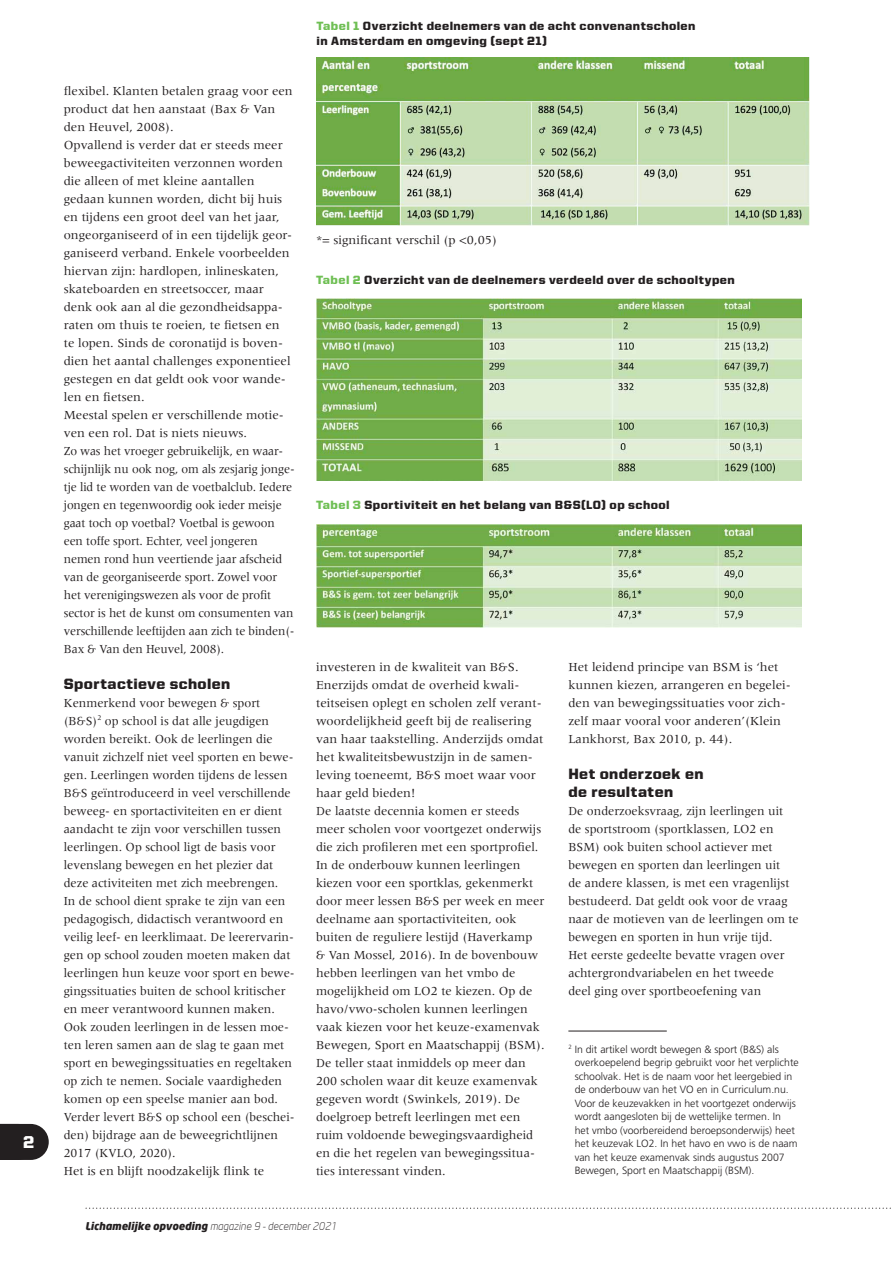
<style>
.page{position:relative;width:893px;height:1263px;background:#fff}
.page>*{position:absolute;margin:0;border:0;box-sizing:border-box;transform-origin:0 0}
.t1{font:900 17.25px "United Sans Reg";color:#fff}
.t2{font:900 15px/18px "United Sans Reg";letter-spacing:.03em;color:#231f20}
.t3{font:12.75px/18px "Meridien LT Std";color:#231f20}
.t4{font:900 12px/15px "United Sans Reg";letter-spacing:.035em;color:#231f20}
.t5{font:300 10.5px/13.5px "Frutiger LT Std";color:#231f20}
.t6{font:italic 300 10.5px "Neo Sans";color:#231f20}
.s1{color:#6fbf54}
.s2{font-weight:900}
</style>
<div class="page">
<img style="left:316px;top:57px;width:494px;height:169px">
<img style="left:316px;top:299px;width:485px;height:181px">
<img style="left:316px;top:525px;width:485px;height:103px">
<hr style="left:568px;top:1031px;width:99px;height:1px;background:#231f20">
<svg style="left:85px;top:1207px;width:806px;height:2px"></svg>
<svg style="left:0;top:1124px;width:49px;height:36px;background:#353132"></svg>
<h1 class="t1" style="left:23px;top:1133px;width:12px">2</h1>
<p class="t3" style="left:64px;top:81px;width:232px">flexibel. Klanten betalen graag voor een product dat hen aanstaat (Bax &amp; Van den Heuvel, 2008).<br>Opvallend is verder dat er steeds meer beweegactiviteiten verzonnen worden die alleen of met kleine aantallen gedaan kunnen worden, dicht bij huis en tijdens een groot deel van het jaar, ongeorganiseerd of in een tijdelijk geor&shy;ganiseerd verband. Enkele voorbeelden hiervan zijn: hardlopen, inlineskaten, skateboarden en streetsoccer, maar denk ook aan al die gezondheidsappa&shy;raten om thuis te roeien, te fietsen en<br>te lopen. Sinds de coronatijd is boven&shy;dien het aantal challenges exponentieel gestegen en dat geldt ook voor wande&shy;len en fietsen.<br>Meestal spelen er verschillende motie&shy;ven een rol. Dat is niets nieuws.<br>Zo was het vroeger gebruikelijk, en waar&shy;schijnlijk nu ook nog, om als zesjarig jonge&shy;tje lid te worden van de voetbalclub. Iedere jongen en tegenwoordig ook ieder meisje gaat toch op voetbal? Voetbal is gewoon een toffe sport. Echter, veel jongeren nemen rond hun veertiende jaar afscheid van de georganiseerde sport. Zowel voor het verenigingswezen als voor de profit sector is het de kunst om consumenten van verschillende leeftijden aan zich te binden(- Bax &amp; Van den Heuvel, 2008).</p>
<p class="t2" style="left:64px;top:674px;width:168px">Sportactieve scholen</p>
<p class="t3" style="left:64px;top:693px;width:232px">Kenmerkend voor bewegen &amp; sport (B&amp;S)<sup>2</sup> op school is dat alle jeugdigen worden bereikt. Ook de leerlingen die vanuit zichzelf niet veel sporten en bewe&shy;gen. Leerlingen worden tijdens de lessen B&amp;S geïntroduceerd in veel verschillende beweeg- en sportactiviteiten en er dient aandacht te zijn voor verschillen tussen leerlingen. Op school ligt de basis voor levenslang bewegen en het plezier dat deze activiteiten met zich meebrengen.<br>In de school dient sprake te zijn van een pedagogisch, didactisch verantwoord en veilig leef- en leerklimaat. De leerervarin&shy;gen op school zouden moeten maken dat leerlingen hun keuze voor sport en bewe&shy;gingssituaties buiten de school kritischer en meer verantwoord kunnen maken.<br>Ook zouden leerlingen in de lessen moe&shy;ten leren samen aan de slag te gaan met sport en bewegingssituaties en regeltaken op zich te nemen. Sociale vaardigheden komen op een speelse manier aan bod.<br>Verder levert B&amp;S op school een (beschei&shy;den) bijdrage aan de beweegrichtlijnen 2017 (KVLO, 2020).<br>Het is en blijft noodzakelijk flink te</p>
<p class="t4" style="left:317px;top:19px;width:380px"><span class="s1">Tabel 1</span> Overzicht deelnemers van de acht convenantscholen in Amsterdam en omgeving (sept 21)</p>
<p class="t3" style="left:317px;top:231px;width:182px">*= significant verschil (p &lt;0,05)</p>
<p class="t4" style="left:316px;top:272px;width:420px"><span class="s1">Tabel 2</span> Overzicht van de deelnemers verdeeld over de schooltypen</p>
<p class="t4" style="left:316px;top:497px;width:355px"><span class="s1">Tabel 3</span> Sportiviteit en het belang van B&amp;S(LO) op school</p>
<p class="t3" style="left:316px;top:657px;width:230px">investeren in de kwaliteit van B&amp;S.<br>Enerzijds omdat de overheid kwali&shy;teitseisen oplegt en scholen zelf verant&shy;woordelijkheid geeft bij de realisering van haar taakstelling. Anderzijds omdat het kwaliteitsbewustzijn in de samen&shy;leving toeneemt, B&amp;S moet waar voor haar geld bieden!<br>De laatste decennia komen er steeds meer scholen voor voortgezet onderwijs die zich profileren met een sportprofiel.<br>In de onderbouw kunnen leerlingen kiezen voor een sportklas, gekenmerkt door meer lessen B&amp;S per week en meer deelname aan sportactiviteiten, ook buiten de reguliere lestijd (Haverkamp &amp; Van Mossel, 2016). In de bovenbouw hebben leerlingen van het vmbo de mogelijkheid om LO2 te kiezen. Op de havo/vwo-scholen kunnen leerlingen vaak kiezen voor het keuze-examenvak Bewegen, Sport en Maatschappij (BSM).<br>De teller staat inmiddels op meer dan 200 scholen waar dit keuze examenvak gegeven wordt (Swinkels, 2019). De doelgroep betreft leerlingen met een ruim voldoende bewegingsvaardigheid en die het regelen van bewegingssitua&shy;ties interessant vinden.</p>
<p class="t3" style="left:568px;top:657px;width:224px">Het leidend principe van BSM is ‘het kunnen kiezen, arrangeren en begelei&shy;den van bewegingssituaties voor zich&shy;zelf maar vooral voor anderen’(Klein Lankhorst, Bax 2010, p. 44).</p>
<p class="t2" style="left:568px;top:764px;width:137px">Het onderzoek en de resultaten</p>
<p class="t3" style="left:568px;top:801px;width:232px">De onderzoeksvraag, zijn leerlingen uit de sportstroom (sportklassen, LO2 en BSM) ook buiten school actiever met bewegen en sporten dan leerlingen uit<br>de andere klassen, is met een vragenlijst bestudeerd. Dat geldt ook voor de vraag naar de motieven van de leerlingen om te bewegen en sporten in hun vrije tijd.<br>Het eerste gedeelte bevatte vragen over achtergrondvariabelen en het tweede deel ging over sportbeoefening van</p>
<p class="t5" style="left:575px;top:1042px;width:226px;text-indent:-6px"><sup>2</sup> In dit artikel wordt bewegen &amp; sport (B&amp;S) als overkoepelend begrip gebruikt voor het verplichte schoolvak. Het is de naam voor het leergebied in de onderbouw van het VO en in Curriculum.nu.<br>Voor de keuzevakken in het voortgezet onderwijs wordt aangesloten bij de wettelijke termen. In<br>het vmbo (voorbereidend beroepsonderwijs) heet het keuzevak LO2. In het havo en vwo is de naam van het keuze examenvak sinds augustus 2007<br>Bewegen, Sport en Maatschappij (BSM).</p>
<p class="t6" style="left:85px;top:1220px;width:253px"><span class="s2">Lichamelijke opvoeding</span> magazine 9 - december 2021</p>
</div>
